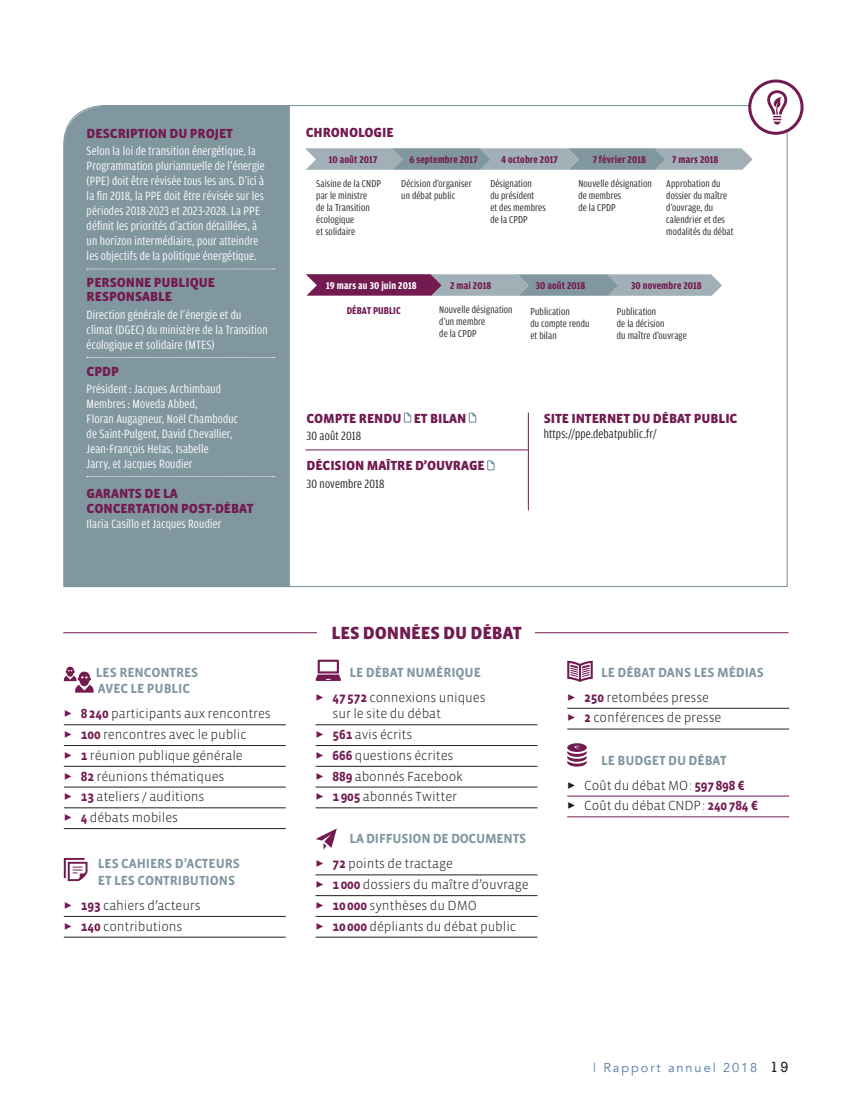
<style>
.page{position:relative;width:851px;height:1106px;background:#fff}
.page>*{position:absolute;margin:0;border:0;box-sizing:border-box;transform-origin:0 0}
.t1{font:900 18px "Vista Sans";letter-spacing:-.01em;color:#731a51}
.t2{font:300 13.5px/16.5px "Vista Sans";letter-spacing:-.01em;color:#231f20}
.t3{font:900 13.5px/14.2px "Vista Sans";letter-spacing:-.01em;color:#731a51}
.t4{font:700 13.5px/16.5px "Vista Sans";letter-spacing:-.01em;color:#81979f}
.t5{font:12.75px/15px "Amplitude Cond";letter-spacing:.015em;color:#fff}
.t6{font:12.75px "Amplitude Cond";letter-spacing:.015em;color:#231f20}
.t7{font:12.75px "Avenir";letter-spacing:.15em;color:#517aae}
.t8{font:10.5px/12px "Amplitude Cond";letter-spacing:.015em;color:#231f20}
.t9{font:700 10.5px "Amplitude Cond";letter-spacing:.015em;color:#731a51}
.t10{font:700 10.5px "Amplitude Cond";letter-spacing:.015em;color:#fff}
.s1{color:#731a51}
.s2{font-weight:700;color:#731a51}
.s3{font-family:"Rockwell";font-size:15px;color:#231f20}
</style>
<div class="page">
<svg style="left:63px;top:105px;width:725px;height:482px"></svg>
<div style="left:64px;top:106px;width:226px;height:481px;background:#81979f"></div>
<svg style="left:87px;top:269px;width:188px;height:1px"></svg>
<svg style="left:87px;top:357px;width:188px;height:1px"></svg>
<svg style="left:87px;top:476px;width:188px;height:1px"></svg>
<svg style="left:403px;top:411px;width:9px;height:12px"></svg>
<svg style="left:468px;top:411px;width:8px;height:12px"></svg>
<svg style="left:486px;top:459px;width:9px;height:12px"></svg>
<svg style="left:305px;top:148px;width:447px;height:22px;background:#99a9b0"></svg>
<hr style="left:305px;top:449px;width:223px;height:1px;background:#731a51">
<hr style="left:528px;top:412px;width:1px;height:98px;background:#731a51">
<svg style="left:306px;top:274px;width:416px;height:22px;background:#918297"></svg>
<div style="left:749px;top:81px;width:53px;height:52px;background:#fff;border-radius:50%"></div>
<svg style="left:767px;top:90px;width:20px;height:34px"></svg>
<div style="left:748px;top:79px;width:55px;height:56px;border:3px solid #731a51;border-radius:50%"></div>
<hr style="left:64px;top:724px;width:222px;height:1px;background:#231f20">
<hr style="left:64px;top:745px;width:222px;height:1px;background:#231f20">
<hr style="left:64px;top:766px;width:222px;height:1px;background:#231f20">
<hr style="left:64px;top:786px;width:222px;height:1px;background:#231f20">
<hr style="left:64px;top:807px;width:222px;height:1px;background:#231f20">
<hr style="left:64px;top:828px;width:222px;height:1px;background:#231f20">
<hr style="left:64px;top:916px;width:222px;height:1px;background:#231f20">
<hr style="left:64px;top:936px;width:222px;height:1px;background:#231f20">
<svg style="left:64px;top:666px;width:30px;height:26px"></svg>
<svg style="left:64px;top:858px;width:23px;height:23px"></svg>
<hr style="left:315px;top:724px;width:222px;height:1px;background:#231f20">
<hr style="left:315px;top:745px;width:222px;height:1px;background:#231f20">
<hr style="left:315px;top:766px;width:222px;height:1px;background:#231f20">
<hr style="left:315px;top:786px;width:222px;height:1px;background:#231f20">
<hr style="left:315px;top:807px;width:222px;height:1px;background:#231f20">
<hr style="left:315px;top:874px;width:222px;height:1px;background:#231f20">
<hr style="left:315px;top:895px;width:222px;height:1px;background:#231f20">
<hr style="left:315px;top:916px;width:222px;height:1px;background:#231f20">
<hr style="left:315px;top:936px;width:222px;height:1px;background:#231f20">
<svg style="left:315px;top:659px;width:26px;height:22px"></svg>
<svg style="left:315px;top:828px;width:22px;height:21px"></svg>
<hr style="left:567px;top:708px;width:222px;height:1px;background:#231f20">
<hr style="left:567px;top:728px;width:222px;height:1px;background:#231f20">
<hr style="left:567px;top:795px;width:222px;height:1px;background:#731a51">
<hr style="left:567px;top:816px;width:222px;height:1px;background:#731a51">
<svg style="left:567px;top:660px;width:25px;height:22px"></svg>
<svg style="left:567px;top:743px;width:19px;height:23px"></svg>
<hr style="left:63px;top:632px;width:254px;height:1px;background:#731a51">
<hr style="left:535px;top:632px;width:253px;height:1px;background:#731a51">
<p class="t3" style="left:87px;top:127px;width:148px">DESCRIPTION DU PROJET</p>
<p class="t5" style="left:87px;top:143px;width:180px">Selon la loi de transition énergétique, la Programmation pluriannuelle de l’énergie (PPE) doit être révisée tous les ans. D’ici à la fin 2018, la PPE doit être révisée sur les périodes 2018-2023 et 2023-2028. La PPE définit les priorités d’action détaillées, à un horizon intermédiaire, pour atteindre les objectifs de la politique énergétique.</p>
<p class="t3" style="left:87px;top:276px;width:130px">PERSONNE PUBLIQUE<br>RESPONSABLE</p>
<p class="t5" style="left:87px;top:307px;width:182px">Direction générale de l’énergie et du climat (DGEC) du ministère de la Transition écologique et solidaire (MTES)</p>
<p class="t3" style="left:87px;top:364px;width:34px">CPDP</p>
<p class="t5" style="left:87px;top:381px;width:153px">Président : Jacques Archimbaud<br>Membres: Moveda Abbed,<br>Floran Augagneur, Noël Chamboduc de Saint-Pulgent, David Chevallier,<br>Jean-François Helas, Isabelle<br>Jarry, et Jacques Roudier</p>
<p class="t3" style="left:87px;top:487px;width:168px">GARANTS DE LA<br>CONCERTATION POST-DÉBAT</p>
<p class="t5" style="left:87px;top:516px;width:136px">Ilaria Casillo et Jacques Roudier</p>
<p class="t3" style="left:306px;top:126px;width:89px">CHRONOLOGIE</p>
<p class="t9" style="left:329px;top:153px;width:50px">10 août 2017</p>
<p class="t9" style="left:409px;top:153px;width:70px">6 septembre 2017</p>
<p class="t9" style="left:501px;top:153px;width:58px">4 octobre 2017</p>
<p class="t9" style="left:592px;top:153px;width:55px">7 février 2018</p>
<p class="t9" style="left:672px;top:154px;width:48px">7 mars 2018</p>
<p class="t8" style="left:316px;top:177px;width:66px">Saisine de la CNDP par le ministre<br>de la Transition écologique<br>et solidaire</p>
<p class="t8" style="left:401px;top:177px;width:72px">Décision d’organiser</p>
<p class="t8" style="left:490px;top:177px;width:57px">Désignation<br>du président<br>et des membres de la CPDP</p>
<p class="t8" style="left:578px;top:177px;width:75px">Nouvelle désignation</p>
<p class="t8" style="left:666px;top:177px;width:56px">Approbation du</p>
<p class="t8" style="left:666px;top:189px;width:62px">dossier du maître</p>
<p class="t8" style="left:666px;top:201px;width:48px">d’ouvrage, du</p>
<p class="t8" style="left:666px;top:213px;width:60px">calendrier et des</p>
<p class="t8" style="left:666px;top:225px;width:69px">modalités du débat</p>
<p class="t8" style="left:401px;top:189px;width:56px">un débat public</p>
<p class="t8" style="left:578px;top:189px;width:44px">de membres de la CPDP</p>
<p class="t10" style="left:326px;top:280px;width:92px">19 mars au 30 juin 2018</p>
<p class="t9" style="left:450px;top:280px;width:43px">2 mai 2018</p>
<p class="t9" style="left:536px;top:280px;width:51px">30 août 2018</p>
<p class="t9" style="left:631px;top:279px;width:72px">30 novembre 2018</p>
<p class="t9" style="left:346px;top:305px;width:55px">DÉBAT PUBLIC</p>
<p class="t8" style="left:439px;top:303px;width:75px">Nouvelle désignation</p>
<p class="t8" style="left:439px;top:315px;width:47px">d’un membre de la CPDP</p>
<p class="t8" style="left:616px;top:306px;width:71px">Publication<br>de la décision<br>du maître d’ouvrage</p>
<p class="t8" style="left:530px;top:306px;width:41px">Publication</p>
<p class="t8" style="left:530px;top:318px;width:60px">du compte rendu</p>
<p class="t8" style="left:530px;top:330px;width:28px">et bilan</p>
<p class="t3" style="left:306px;top:411px;width:161px">COMPTE RENDU ET BILAN</p>
<p class="t6" style="left:306px;top:429px;width:56px">30 août 2018</p>
<p class="t3" style="left:306px;top:459px;width:180px">DÉCISION MAÎTRE D’OUVRAGE</p>
<p class="t6" style="left:306px;top:476px;width:80px">30 novembre 2018</p>
<p class="t3" style="left:543px;top:411px;width:195px">SITE INTERNET DU DÉBAT PUBLIC</p>
<p class="t6" style="left:543px;top:426px;width:114px">https://ppe.debatpublic.fr/</p>
<p class="t4" style="left:96px;top:664px;width:104px">LES RENCONTRES<br>AVEC LE PUBLIC</p>
<p class="t2" style="left:64px;top:705px;width:208px"><span class="s1">✓</span> <span class="s2">8240</span> participants aux rencontres</p>
<p class="t2" style="left:64px;top:726px;width:184px"><span class="s1">✓</span> <span class="s2">100</span> rencontres avec le public</p>
<p class="t2" style="left:64px;top:747px;width:180px"><span class="s1">✓</span> <span class="s2">1</span> réunion publique générale</p>
<p class="t2" style="left:64px;top:768px;width:162px"><span class="s1">✓</span> <span class="s2">82</span> réunions thématiques</p>
<p class="t2" style="left:64px;top:788px;width:142px"><span class="s1">✓</span> <span class="s2">13</span> ateliers / auditions</p>
<p class="t2" style="left:64px;top:809px;width:116px"><span class="s1">✓</span> <span class="s2">4</span> débats mobiles</p>
<p class="t4" style="left:98px;top:855px;width:144px">LES CAHIERS D’ACTEURS<br>ET LES CONTRIBUTIONS</p>
<p class="t2" style="left:64px;top:897px;width:138px"><span class="s1">✓</span> <span class="s2">193</span> cahiers d’acteurs</p>
<p class="t2" style="left:64px;top:918px;width:120px"><span class="s1">✓</span> <span class="s2">140</span> contributions</p>
<p class="t1" style="left:331px;top:623px;width:192px">LES DONNÉES DU DÉBAT</p>
<p class="t4" style="left:349px;top:664px;width:133px">LE DÉBAT NUMÉRIQUE</p>
<p class="t2" style="left:332px;top:689px;width:154px;text-indent:-17px"><span class="s1">✓</span> <span class="s2">47572</span> connexions uniques sur le site du débat</p>
<p class="t2" style="left:315px;top:726px;width:98px"><span class="s1">✓</span> <span class="s2">561</span> avis écrits</p>
<p class="t2" style="left:315px;top:747px;width:139px"><span class="s1">✓</span> <span class="s2">666</span> questions écrites</p>
<p class="t2" style="left:315px;top:768px;width:149px"><span class="s1">✓</span> <span class="s2">889</span> abonnés Facebook</p>
<p class="t2" style="left:315px;top:788px;width:143px"><span class="s1">✓</span> <span class="s2">1905</span> abonnés Twitter</p>
<p class="t4" style="left:349px;top:830px;width:178px">LA DIFFUSION DE DOCUMENTS</p>
<p class="t2" style="left:315px;top:855px;width:139px"><span class="s1">✓</span> <span class="s2">72</span> points de tractage</p>
<p class="t2" style="left:315px;top:876px;width:215px"><span class="s1">✓</span> <span class="s2">1000</span> dossiers du maître d’ouvrage</p>
<p class="t2" style="left:315px;top:897px;width:163px"><span class="s1">✓</span> <span class="s2">10000</span> synthèses du DMO</p>
<p class="t2" style="left:315px;top:918px;width:202px"><span class="s1">✓</span> <span class="s2">10000</span> dépliants du débat public</p>
<p class="t4" style="left:601px;top:664px;width:164px">LE DÉBAT DANS LES MÉDIAS</p>
<p class="t2" style="left:567px;top:689px;width:143px"><span class="s1">✓</span> <span class="s2">250</span> retombées presse</p>
<p class="t2" style="left:567px;top:710px;width:156px"><span class="s1">✓</span> <span class="s2">2</span> conférences de presse</p>
<p class="t4" style="left:601px;top:752px;width:127px">LE BUDGET DU DÉBAT</p>
<p class="t2" style="left:567px;top:777px;width:179px">✓ Coût du débat MO: <span class="s2">597898 €</span></p>
<p class="t2" style="left:567px;top:797px;width:192px">✓ Coût du débat CNDP: <span class="s2">240784 €</span></p>
<p class="t7" style="left:593px;top:1060px;width:197px">| Rapport annuel 2018 <span class="s3">19</span></p>
</div>
